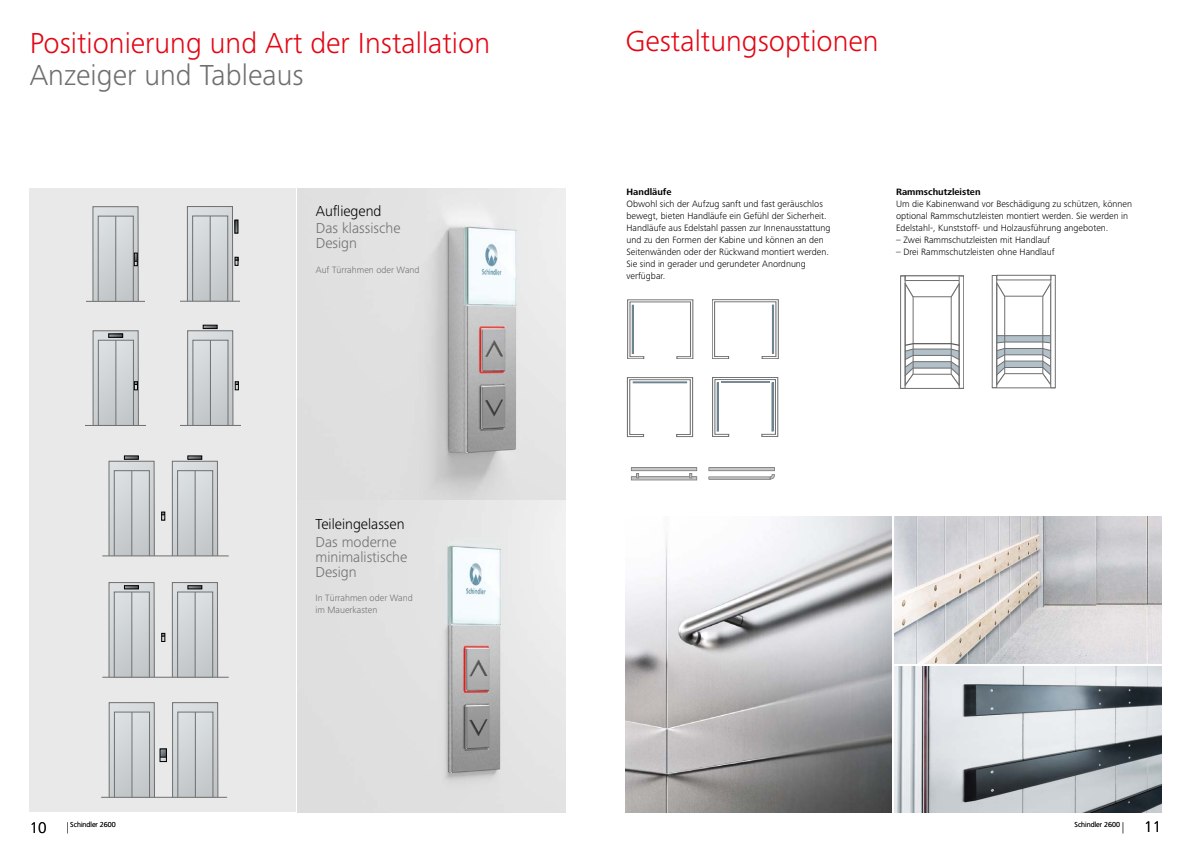
<style>
.page{position:relative;width:1191px;height:842px;background:#fff}
.page>*{position:absolute;margin:0;border:0;box-sizing:border-box;transform-origin:0 0}
.t1{font:300 30px "Frutiger Next LTW1 G";color:#e30613}
.t2{font:300 30px "Frutiger Next LTW1 G";color:#706f6f}
.t3{font:300 16px "Frutiger Next LTW1 G";color:#000}
.t4{font:300 15px/17px "Frutiger Next LTW1 G";color:#706f6f}
.t5{font:300 15px/18px "Frutiger Next LTW1 G";color:#000}
.t6{font:300 9.5px/12px "Frutiger Next LTW1 G";color:#000}
.t7{font:300 9.5px/12px "Frutiger Next LTW1 G";color:#706f6f}
.t8{font:700 9.5px "Frutiger Next LTW1 G";color:#000}
.t9{font:300 7.5px "Frutiger Next LTW1 G";color:#000}
.s1{color:#000}
.s2{color:#706f6f}
</style>
<div class="page">
<svg style="left:631px;top:467px;width:66px;height:13px"></svg>
<div style="left:30px;top:188px;width:266px;height:624px;background:#e9e9e9"></div>
<svg style="left:109px;top:456px;width:45px;height:98px"></svg>
<svg style="left:172px;top:456px;width:46px;height:98px"></svg>
<hr style="left:102px;top:556px;width:127px;height:1px;background:#706f6f">
<div style="left:109px;top:461px;width:46px;height:95px;border:1px solid #706f6f"></div>
<div style="left:114px;top:470px;width:36px;height:86px;border:1px solid #706f6f"></div>
<hr style="left:132px;top:471px;width:1px;height:85px;background:#706f6f">
<svg style="left:161px;top:512px;width:4px;height:8px"></svg>
<div style="left:124px;top:456px;width:15px;height:4px;border:1px solid #000"></div>
<div style="left:172px;top:461px;width:46px;height:95px;border:1px solid #706f6f"></div>
<div style="left:177px;top:470px;width:36px;height:86px;border:1px solid #706f6f"></div>
<hr style="left:195px;top:471px;width:1px;height:85px;background:#706f6f">
<div style="left:187px;top:456px;width:15px;height:4px;border:1px solid #000"></div>
<svg style="left:111px;top:584px;width:42px;height:91px;background:#ccd0d2"></svg>
<svg style="left:174px;top:584px;width:42px;height:91px"></svg>
<div style="left:178px;top:592px;width:17px;height:85px;background:#cfd3d6"></div>
<div style="left:195px;top:592px;width:18px;height:85px;background:#cfd3d6"></div>
<hr style="left:102px;top:677px;width:127px;height:1px;background:#706f6f">
<div style="left:109px;top:582px;width:46px;height:95px;border:1px solid #706f6f"></div>
<div style="left:114px;top:592px;width:36px;height:85px;border:1px solid #706f6f"></div>
<hr style="left:132px;top:592px;width:1px;height:85px;background:#706f6f">
<div style="left:172px;top:582px;width:46px;height:95px;border:1px solid #706f6f"></div>
<div style="left:177px;top:592px;width:36px;height:85px;border:1px solid #706f6f"></div>
<hr style="left:195px;top:592px;width:1px;height:85px;background:#706f6f">
<div style="left:124px;top:585px;width:15px;height:4px;border:1px solid #000"></div>
<div style="left:188px;top:585px;width:14px;height:4px;border:1px solid #000"></div>
<svg style="left:161px;top:633px;width:4px;height:9px"></svg>
<svg style="left:174px;top:704px;width:42px;height:91px;background:#caced1"></svg>
<div style="left:195px;top:712px;width:18px;height:85px;background:#cfd3d6"></div>
<svg style="left:111px;top:704px;width:42px;height:91px;background:#cdd1d4"></svg>
<hr style="left:101px;top:797px;width:126px;height:1px;background:#706f6f">
<svg style="left:162px;top:751px;width:3px;height:9px"></svg>
<div style="left:109px;top:702px;width:46px;height:95px;border:1px solid #706f6f"></div>
<div style="left:114px;top:712px;width:36px;height:85px;border:1px solid #706f6f"></div>
<hr style="left:132px;top:712px;width:1px;height:85px;background:#706f6f">
<div style="left:172px;top:702px;width:46px;height:95px;border:1px solid #706f6f"></div>
<div style="left:178px;top:712px;width:35px;height:85px;border:1px solid #706f6f"></div>
<hr style="left:195px;top:712px;width:1px;height:85px;background:#706f6f">
<div style="left:160px;top:749px;width:7px;height:13px;border:1px solid #000"></div>
<hr style="left:86px;top:301px;width:59px;height:1px;background:#706f6f">
<svg style="left:95px;top:208px;width:41px;height:92px;background:#ccd0d3"></svg>
<div style="left:93px;top:206px;width:45px;height:96px;border:1px solid #706f6f"></div>
<div style="left:98px;top:216px;width:36px;height:86px;border:1px solid #706f6f"></div>
<hr style="left:116px;top:216px;width:1px;height:85px;background:#706f6f">
<div style="left:134px;top:253px;width:4px;height:13px;border:1px solid #000"></div>
<hr style="left:180px;top:301px;width:60px;height:1px;background:#706f6f">
<svg style="left:187px;top:207px;width:51px;height:94px"></svg>
<hr style="left:86px;top:425px;width:60px;height:1px;background:#706f6f">
<div style="left:93px;top:331px;width:46px;height:95px;border:1px solid #706f6f"></div>
<svg style="left:93px;top:331px;width:45px;height:94px;background:#c4c8cb"></svg>
<div style="left:108px;top:334px;width:15px;height:4px;border:1px solid #000"></div>
<hr style="left:180px;top:425px;width:60px;height:1px;background:#706f6f">
<div style="left:187px;top:330px;width:46px;height:96px;border:1px solid #706f6f"></div>
<svg style="left:188px;top:325px;width:51px;height:100px"></svg>
<img style="left:298px;top:188px;width:268px;height:311px">
<img style="left:298px;top:501px;width:268px;height:311px">
<img style="left:625px;top:517px;width:266px;height:296px">
<img style="left:894px;top:517px;width:267px;height:146px">
<img style="left:894px;top:666px;width:267px;height:147px">
<svg style="left:627px;top:299px;width:66px;height:60px"></svg>
<div style="left:632px;top:305px;width:2px;height:49px;border:1px solid #6d838f"></div>
<svg style="left:627px;top:377px;width:66px;height:60px"></svg>
<div style="left:633px;top:381px;width:54px;height:2px;border:1px solid #6d838f"></div>
<svg style="left:712px;top:377px;width:66px;height:60px"></svg>
<div style="left:717px;top:382px;width:1px;height:50px;border:1px solid #6d838f"></div>
<div style="left:771px;top:382px;width:2px;height:50px;border:1px solid #6d838f"></div>
<hr style="left:721px;top:381px;width:48px;height:2px;background:#7d8a96">
<svg style="left:712px;top:299px;width:66px;height:60px"></svg>
<div style="left:772px;top:305px;width:2px;height:49px;border:1px solid #6d838f"></div>
<svg style="left:708px;top:467px;width:67px;height:12px"></svg>
<div style="left:959px;top:276px;width:5px;height:113px;border:1px solid #706f6f"></div>
<svg style="left:992px;top:275px;width:63px;height:114px"></svg>
<svg style="left:900px;top:276px;width:63px;height:113px"></svg>
<p class="t1" style="left:30px;top:25px;width:462px">Positionierung und Art der Installation</p>
<h1 class="t2" style="left:30px;top:57px;width:275px">Anzeiger und Tableaus</h1>
<p class="t4" style="left:316px;top:203px;width:86px"><span class="s1">Aufiegend<br></span>Das klassische</p>
<p class="t4" style="left:316px;top:235px;width:43px">Design</p>
<p class="t7" style="left:316px;top:264px;width:105px">Auf Türrahmen oder Wand</p>
<p class="t5" style="left:315px;top:515px;width:91px">Teileingelassen<br><span class="s2">Das moderne</span></p>
<p class="t4" style="left:315px;top:549px;width:93px;line-height:15px">minimalistische<br>Design</p>
<p class="t7" style="left:315px;top:592px;width:99px">In Türrahmen oder Wand im Mauerkasten</p>
<h1 class="t1" style="left:625px;top:24px;width:255px">Gestaltungsoptionen</h1>
<h5 class="t8" style="left:626px;top:186px;width:46px">Handläufe</h5>
<p class="t6" style="left:626px;top:198px;width:205px">Obwohl sich der Aufzug sanft und fast geräuschlos bewegt, bieten Handläufe ein Gefühl der Sicherheit.<br>Handläufe aus Edelstahl passen zur Innenausstattung und zu den Formen der Kabine und können an den Seitenwänden oder der Rückwand montiert werden.<br>Sie sind in gerader und gerundeter Anordnung verfügbar.</p>
<h5 class="t8" style="left:896px;top:186px;width:86px">Rammschutzleisten</h5>
<p class="t6" style="left:896px;top:198px;width:237px">Um die Kabinenwand vor Beschädigung zu schützen, können optional Rammschutzleisten montiert werden. Sie werden in<br>Edelstahl-, Kunststoff- und Holzausführung angeboten.</p>
<p class="t6" style="left:896px;top:234px;width:155px">– Zwei Rammschutzleisten mit Handlauf</p>
<p class="t6" style="left:896px;top:246px;width:160px">– Drei Rammschutzleisten ohne Handlauf</p>
<p class="t9" style="left:70px;top:820px;width:47px">Schindler 2600</p>
<p class="t9" style="left:1074px;top:820px;width:47px">Schindler 2600</p>
<h2 class="t3" style="left:30px;top:818px;width:18px">10</h2>
<h2 class="t3" style="left:1144px;top:818px;width:18px">11</h2>
</div>
